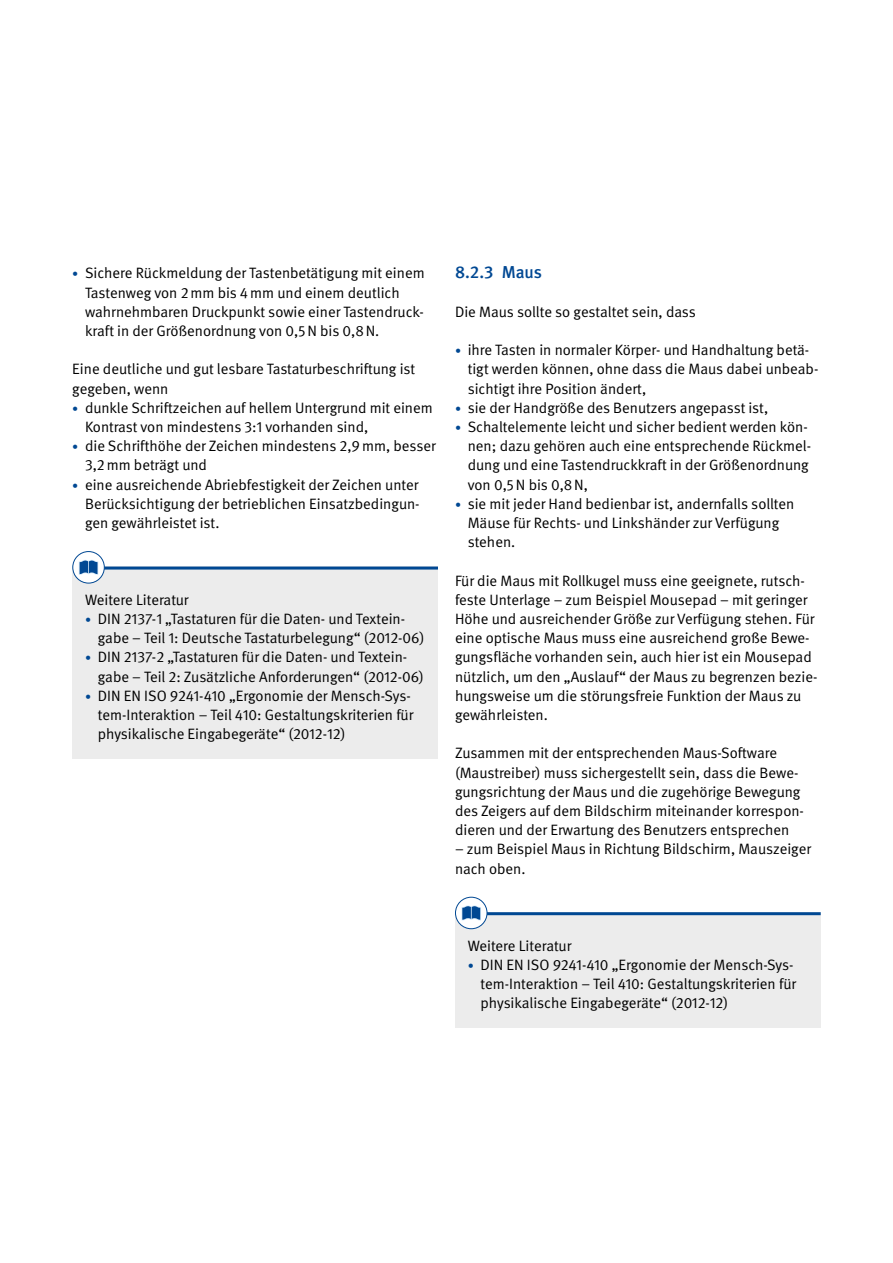
<style>
.page{position:relative;width:893px;height:1263px;background:#fff}
.page>*{position:absolute;margin:0;border:0;box-sizing:border-box;transform-origin:0 0}
.Überschriften_H3{font:500 17.25px "DGUV Meta";color:#004893}
.Fließtext_FT{font:15px/19.2px "DGUV Meta";color:#000}
.Fließtext_Weitere_Literatur{font:15px "DGUV Meta";letter-spacing:-.005em;color:#000}
.s1{font-size:12px;color:#004893}
</style>
<div class="page">
<div style="left:455px;top:912px;width:366px;height:115px;background:#ececec"></div>
<hr style="left:468px;top:912px;width:353px;height:3px;background:#004893">
<div style="left:72px;top:566px;width:366px;height:192px;background:#ececec"></div>
<hr style="left:85px;top:566px;width:353px;height:3px;background:#004893">
<div style="left:73px;top:551px;width:31px;height:32px;background:#fff;border-radius:50%"></div>
<svg style="left:79px;top:560px;width:19px;height:15px"></svg>
<div style="left:72px;top:551px;width:33px;height:33px;border:1px solid #004893;border-radius:50%"></div>
<div style="left:455px;top:897px;width:32px;height:32px;background:#fff;border-radius:50%"></div>
<svg style="left:461px;top:905px;width:20px;height:15px"></svg>
<div style="left:455px;top:897px;width:32px;height:32px;border:1px solid #004893;border-radius:50%"></div>
<p class="Fließtext_FT" style="left:85px;top:264px;width:341px;text-indent:-13px"><span class="s1">•</span> Sichere Rückmeldung der Tastenbetätigung mit einem Tastenweg von 2mm bis 4mm und einem deutlich wahrnehmbaren Druckpunkt sowie einer Tastendruck&shy;kraft in der Größenordnung von 0,5N bis 0,8N.</p>
<p class="Fließtext_FT" style="left:72px;top:360px;width:344px">Eine deutliche und gut lesbare Tastaturbeschriftung ist gegeben, wenn</p>
<p class="Fließtext_FT" style="left:85px;top:398px;width:349px;text-indent:-13px"><span class="s1">•</span> dunkle Schriftzeichen auf hellem Untergrund mit einem<br>Kontrast von mindestens 3:1 vorhanden sind,</p>
<p class="Fließtext_FT" style="left:85px;top:437px;width:352px;text-indent:-13px"><span class="s1">•</span> die Schrifthöhe der Zeichen mindestens 2,9mm, besser<br>3,2mm beträgt und</p>
<p class="Fließtext_FT" style="left:85px;top:475px;width:336px;text-align:justify;text-indent:-13px"><span class="s1">•</span> eine ausreichende Abriebfestigkeit der Zeichen unter Berücksichtigung der betrieblichen Einsatzbedingun&shy;gen gewährleistet ist.</p>
<p class="Fließtext_Weitere_Literatur" style="left:85px;top:591px;width:105px">Weitere Literatur</p>
<p class="Fließtext_FT" style="left:98px;top:610px;width:328px;text-indent:-13px"><span class="s1">•</span> DIN 2137-1 „Tastaturen für die Daten- und Textein&shy;gabe – Teil 1: Deutsche Tastaturbelegung“ (2012-06)</p>
<p class="Fließtext_FT" style="left:98px;top:648px;width:328px;text-indent:-13px"><span class="s1">•</span> DIN 2137-2 „Tastaturen für die Daten- und Textein&shy;gabe – Teil 2: Zusätzliche Anforderungen“ (2012-06)</p>
<p class="Fließtext_FT" style="left:98px;top:686px;width:317px;text-indent:-13px"><span class="s1">•</span> DIN EN ISO 9241-410 „Ergonomie der Mensch-Sys&shy;tem-Interaktion – Teil 410: Gestaltungskriterien für physikalische Eingabegeräte“ (2012-12)</p>
<h3 class="Überschriften_H3" style="left:455px;top:262px;width:89px">8.2.3 Maus</h3>
<p class="Fließtext_FT" style="left:455px;top:302px;width:242px">Die Maus sollte so gestaltet sein, dass</p>
<p class="Fließtext_FT" style="left:468px;top:341px;width:352px;text-indent:-13px"><span class="s1">•</span> ihre Tasten in normaler Körper- und Handhaltung betä&shy;tigt werden können, ohne dass die Maus dabei unbeab&shy;sichtigt ihre Position ändert,</p>
<p class="Fließtext_FT" style="left:455px;top:398px;width:315px"><span class="s1">•</span> sie der Handgröße des Benutzers angepasst ist,</p>
<p class="Fließtext_FT" style="left:468px;top:418px;width:345px;text-indent:-13px"><span class="s1">•</span> Schaltelemente leicht und sicher bedient werden kön&shy;nen; dazu gehören auch eine entsprechende Rückmel&shy;dung und eine Tastendruckkraft in der Größenordnung von 0,5N bis 0,8N,</p>
<p class="Fließtext_FT" style="left:468px;top:494px;width:328px;text-indent:-13px"><span class="s1">•</span> sie mit jeder Hand bedienbar ist, andernfalls sollten<br>Mäuse für Rechts- und Linkshänder zur Verfügung stehen.</p>
<p class="Fließtext_FT" style="left:455px;top:571px;width:364px">Für die Maus mit Rollkugel muss eine geeignete, rutsch&shy;feste Unterlage – zum Beispiel Mousepad – mit geringer Höhe und ausreichender Größe zur Verfügung stehen. Für eine optische Maus muss eine ausreichend große Bewe&shy;gungsfläche vorhanden sein, auch hier ist ein Mousepad nützlich, um den „Auslauf“ der Maus zu begrenzen bezie&shy;hungsweise um die störungsfreie Funktion der Maus zu gewährleisten.</p>
<p class="Fließtext_FT" style="left:455px;top:744px;width:350px">Zusammen mit der entsprechenden Maus-Software (Maustreiber) muss sichergestellt sein, dass die Bewe&shy;gungsrichtung der Maus und die zugehörige Bewegung des Zeigers auf dem Bildschirm miteinander korrespon&shy;dieren und der Erwartung des Benutzers entsprechen</p>
<p class="Fließtext_FT" style="left:455px;top:840px;width:358px">– zum Beispiel Maus in Richtung Bildschirm, Mauszeiger nach oben.</p>
<p class="Fließtext_Weitere_Literatur" style="left:468px;top:937px;width:105px">Weitere Literatur</p>
<p class="Fließtext_FT" style="left:480px;top:955px;width:317px;text-indent:-13px"><span class="s1">•</span> DIN EN ISO 9241-410 „Ergonomie der Mensch-Sys&shy;tem-Interaktion – Teil 410: Gestaltungskriterien für physikalische Eingabegeräte“ (2012-12)</p>
</div>
